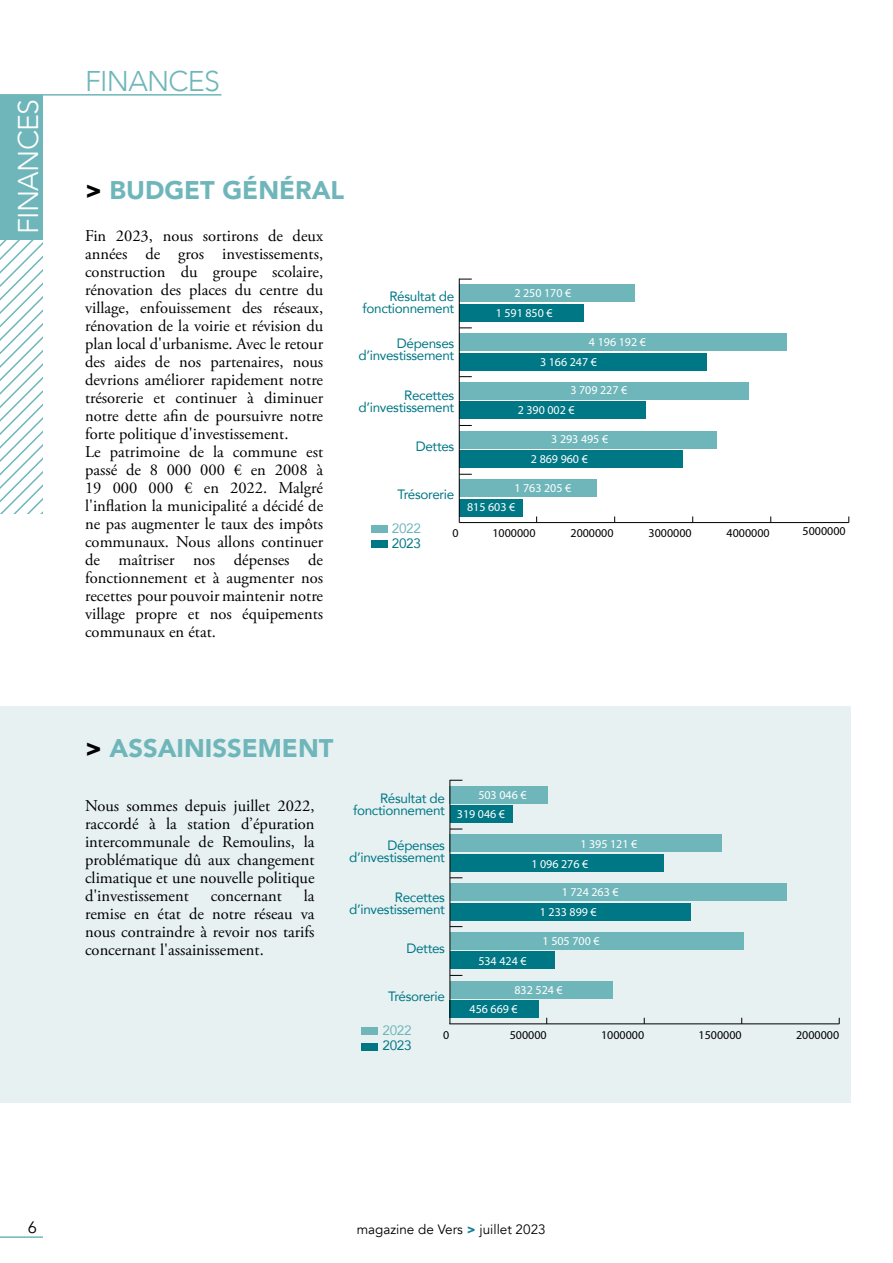
<style>
.page{position:relative;width:893px;height:1263px;background:#fff}
.page>*{position:absolute;margin:0;border:0;box-sizing:border-box;transform-origin:0 0}
.t1{font:300 28.5px "Avenir";letter-spacing:-.025em;color:#fff}
.t2{font:300 28.5px "Avenir";letter-spacing:-.025em;color:#6fb6ba}
.t3{font:900 25.5px "Avenir";color:#6fb6ba}
.t4{font:16.5px/18px "Adobe Garamond Pro";color:#000;text-align:justify}
.t5{font:16.5px "Avenir";color:#000}
.t6{font:13.5px/12px "Avenir";letter-spacing:-.025em;color:#007784;text-align:right}
.t7{font:13.5px "Avenir";color:#000}
.t8{font:13.5px "Avenir";letter-spacing:-.025em;color:#6fb6ba}
.t9{font:12px "Myriad Pro";color:#fff}
.t10{font:12px "Myriad Pro";color:#000}
.s1{color:#000}
.s2{font-weight:900;color:#14809b}
</style>
<div class="page">
<svg style="left:0;top:239px;width:43px;height:274px"></svg>
<hr style="left:0;top:1236px;width:43px;height:2px;background:#6fb6ba">
<div style="left:0;top:95px;width:43px;height:144px;background:#6fb6ba"></div>
<hr style="left:0;top:94px;width:221px;height:2px;background:#6fb6ba">
<div style="left:371px;top:540px;width:17px;height:8px;background:#007784"></div>
<div style="left:371px;top:525px;width:16px;height:8px;background:#6fb6ba"></div>
<div style="left:459px;top:304px;width:125px;height:18px;background:#007784"></div>
<div style="left:459px;top:284px;width:176px;height:18px;background:#6fb6ba"></div>
<div style="left:459px;top:353px;width:247px;height:17px;background:#007784"></div>
<div style="left:459px;top:333px;width:328px;height:18px;background:#6fb6ba"></div>
<div style="left:459px;top:402px;width:187px;height:17px;background:#007784"></div>
<div style="left:459px;top:382px;width:290px;height:18px;background:#6fb6ba"></div>
<div style="left:459px;top:450px;width:224px;height:18px;background:#007784"></div>
<div style="left:459px;top:431px;width:257px;height:17px;background:#6fb6ba"></div>
<div style="left:459px;top:499px;width:64px;height:18px;background:#007784"></div>
<div style="left:459px;top:480px;width:138px;height:17px;background:#6fb6ba"></div>
<hr style="left:459px;top:522px;width:390px;height:1px;background:#000">
<hr style="left:459px;top:279px;width:1px;height:244px;background:#000">
<svg style="left:459px;top:474px;width:13px;height:1px"></svg>
<svg style="left:459px;top:425px;width:13px;height:1px"></svg>
<svg style="left:459px;top:376px;width:13px;height:1px"></svg>
<svg style="left:459px;top:327px;width:13px;height:1px"></svg>
<svg style="left:459px;top:279px;width:13px;height:1px"></svg>
<div style="left:0;top:706px;width:850px;height:397px;background:#e7f1f2"></div>
<div style="left:450px;top:805px;width:62px;height:18px;background:#007784"></div>
<div style="left:450px;top:786px;width:98px;height:17px;background:#6fb6ba"></div>
<div style="left:450px;top:854px;width:214px;height:18px;background:#007784"></div>
<div style="left:450px;top:834px;width:272px;height:18px;background:#6fb6ba"></div>
<div style="left:450px;top:903px;width:240px;height:17px;background:#007784"></div>
<div style="left:450px;top:883px;width:336px;height:18px;background:#6fb6ba"></div>
<div style="left:450px;top:952px;width:104px;height:17px;background:#007784"></div>
<div style="left:450px;top:932px;width:293px;height:18px;background:#6fb6ba"></div>
<div style="left:450px;top:1000px;width:89px;height:18px;background:#007784"></div>
<div style="left:450px;top:981px;width:162px;height:17px;background:#6fb6ba"></div>
<hr style="left:449px;top:1023px;width:390px;height:1px;background:#000">
<hr style="left:450px;top:780px;width:1px;height:244px;background:#000">
<svg style="left:450px;top:975px;width:12px;height:1px"></svg>
<svg style="left:450px;top:926px;width:12px;height:1px"></svg>
<svg style="left:450px;top:877px;width:12px;height:1px"></svg>
<svg style="left:450px;top:829px;width:12px;height:1px"></svg>
<svg style="left:450px;top:780px;width:12px;height:1px"></svg>
<div style="left:361px;top:1042px;width:17px;height:8px;background:#007784"></div>
<div style="left:361px;top:1027px;width:17px;height:8px;background:#6fb6ba"></div>
<h1 class="t1" style="left:12px;top:234px;width:136px;rotate:-90deg">FINANCES</h1>
<h1 class="t2" style="left:85px;top:64px;width:136px">FINANCES</h1>
<h2 class="t3" style="left:85px;top:168px;width:261px"><span class="s1">&gt;</span> BUDGET GÉNÉRAL</h2>
<p class="t4" style="left:85px;top:228px;width:240px;text-align:left">Fin 2023, nous sortirons de deux années de gros investissements, construction du groupe scolaire, rénovation des places du centre du village, enfouissement des réseaux, rénovation de la voirie et révision du plan local d'urbanisme. Avec le retour des aides de nos partenaires, nous devrions améliorer rapidement notre trésorerie et continuer à diminuer notre dette afin de poursuivre notre forte politique d'investissement.<br>Le patrimoine de la commune est passé de 8 000 000 € en 2008 à 19 000 000 € en 2022. Malgré l'inflation la municipalité a décidé de ne pas augmenter le taux des impôts communaux. Nous allons continuer de maîtriser nos dépenses de fonctionnement et à augmenter nos recettes pour pouvoir maintenir notre village propre et nos équipements communaux en état.</p>
<p class="t6" style="left:363px;top:290px;width:93px">Résultat de fonctionnement</p>
<p class="t6" style="left:359px;top:337px;width:97px">Dépenses d’investissement</p>
<p class="t6" style="left:359px;top:388px;width:97px">Recettes d’investissement</p>
<p class="t6" style="left:416px;top:440px;width:40px">Dettes</p>
<p class="t6" style="left:398px;top:488px;width:58px">Trésorerie</p>
<p class="t9" style="left:514px;top:286px;width:58px">2 250 170 €</p>
<p class="t9" style="left:496px;top:306px;width:58px">1 591 850 €</p>
<p class="t9" style="left:589px;top:334px;width:58px">4 196 192 €</p>
<p class="t9" style="left:570px;top:382px;width:58px">3 709 227 €</p>
<p class="t9" style="left:540px;top:354px;width:58px">3 166 247 €</p>
<p class="t9" style="left:518px;top:402px;width:58px">2 390 002 €</p>
<p class="t9" style="left:551px;top:432px;width:58px">3 293 495 €</p>
<p class="t9" style="left:531px;top:452px;width:58px">2 869 960 €</p>
<p class="t9" style="left:514px;top:480px;width:58px">1 763 205 €</p>
<p class="t9" style="left:467px;top:500px;width:50px">815 603 €</p>
<p class="t8" style="left:392px;top:517px;width:31px">2022</p>
<p class="t10" style="left:452px;top:525px;width:8px">0</p>
<p class="t10" style="left:492px;top:525px;width:45px">1000000</p>
<p class="t10" style="left:570px;top:525px;width:45px">2000000</p>
<p class="t10" style="left:648px;top:525px;width:45px">3000000</p>
<p class="t10" style="left:727px;top:525px;width:45px">4000000</p>
<p class="t10" style="left:803px;top:523px;width:45px">5000000</p>
<p class="t6" style="left:392px;top:537px;width:31px">2023</p>
<h2 class="t3" style="left:85px;top:726px;width:250px"><span class="s1">&gt;</span> ASSAINISSEMENT</h2>
<p class="t4" style="left:85px;top:798px;width:231px">Nous sommes depuis juillet 2022, raccordé à la station d’épuration intercommunale de Remoulins, la problématique dû aux changement climatique et une nouvelle politique d'investissement</p>
<p class="t4" style="left:85px;top:888px;width:231px;text-indent:219px">la remise en état de notre réseau va nous contraindre à revoir nos tarifs concernant l'assainissement.</p>
<p class="t4" style="left:211px;top:888px;width:72px">concernant</p>
<p class="t6" style="left:353px;top:792px;width:93px">Résultat de fonctionnement</p>
<p class="t6" style="left:349px;top:839px;width:97px">Dépenses d’investissement</p>
<p class="t6" style="left:349px;top:890px;width:97px">Recettes d’investissement</p>
<p class="t6" style="left:406px;top:942px;width:40px">Dettes</p>
<p class="t6" style="left:388px;top:990px;width:58px">Trésorerie</p>
<p class="t9" style="left:478px;top:788px;width:50px">503 046 €</p>
<p class="t9" style="left:457px;top:806px;width:50px">319 046 €</p>
<p class="t9" style="left:580px;top:836px;width:58px">1 395 121 €</p>
<p class="t9" style="left:562px;top:884px;width:58px">1 724 263 €</p>
<p class="t9" style="left:531px;top:856px;width:58px">1 096 276 €</p>
<p class="t9" style="left:540px;top:904px;width:58px">1 233 899 €</p>
<p class="t9" style="left:543px;top:934px;width:58px">1 505 700 €</p>
<p class="t9" style="left:478px;top:954px;width:50px">534 424 €</p>
<p class="t9" style="left:514px;top:982px;width:50px">832 524 €</p>
<p class="t9" style="left:469px;top:1002px;width:50px">456 669 €</p>
<p class="t8" style="left:383px;top:1019px;width:31px">2022</p>
<p class="t6" style="left:383px;top:1039px;width:31px">2023</p>
<p class="t10" style="left:443px;top:1027px;width:8px">0</p>
<p class="t10" style="left:510px;top:1027px;width:38px">500000</p>
<p class="t10" style="left:601px;top:1027px;width:45px">1000000</p>
<p class="t10" style="left:699px;top:1027px;width:45px">1500000</p>
<p class="t10" style="left:796px;top:1027px;width:45px">2000000</p>
<p class="t5" style="left:28px;top:1217px;width:11px">6</p>
<p class="t7" style="left:357px;top:1221px;width:190px">magazine de Vers <span class="s2">&gt;</span> juillet 2023</p>
</div>
